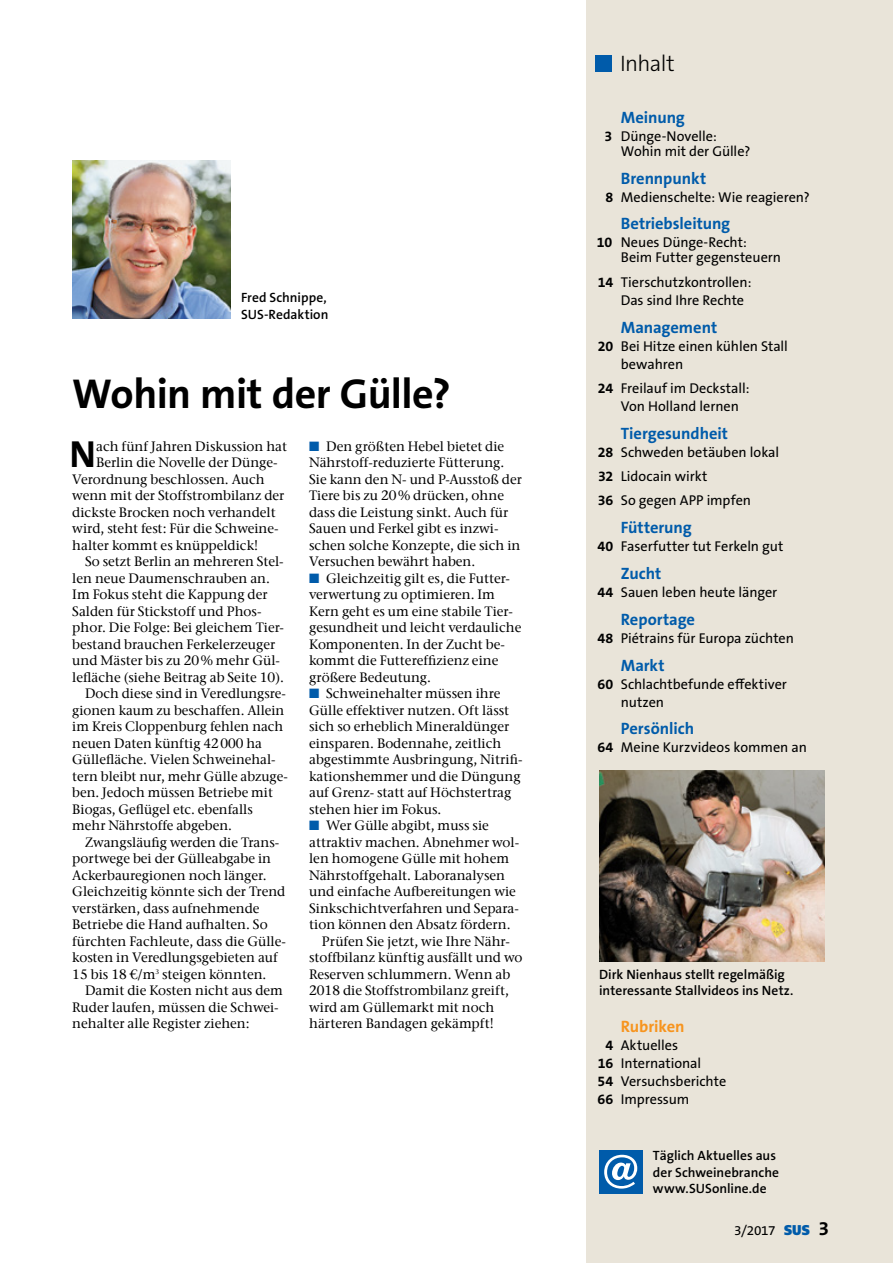
<style>
.page{position:relative;width:893px;height:1263px;background:#fff}
.page>*{position:absolute;margin:0;border:0;box-sizing:border-box;transform-origin:0 0}
.Kommentar-Titel{font:700 42px "The Sans B W7";letter-spacing:-.015em;color:#000}
.Kommentar_Initial{font:700 37.95px "The Sans B W7";color:#000}
.t1{font:300 22.5px "The Sans B W3";letter-spacing:-.03em;color:#000}
.Inhalt_Abschnitt{font:700 16.5px "The Sans B W7";letter-spacing:-.005em;color:#005baa}
.Inhalt_Abschnitt_Rub{font:700 16.5px "The Sans B W7";letter-spacing:-.005em;color:#f7941e}
.Inhalt_Beschreibung{font:14.25px/18px "The Sans B W5 Plain";letter-spacing:-.005em;color:#000}
.Flattersatz{font:500 13.5px/16.5px "ITC Stone Serif Com";color:#000}
.Kommentar_Initial-2{font:500 13.5px "ITC Stone Serif Com";color:#000}
.BU{font:600 13.5px/16.5px "The Sans B W6";color:#000}
.t2{font:13.5px "The Sans B W5 Plain";color:#000}
.s1{color:#005baa}
.s2{font-family:"The Sans B W7";font-weight:700}
.s3{font-family:"Frutiger LT Pro";font-weight:900;font-size:14.1px;color:#005baa}
.s4{font-family:"The Sans B W7";font-weight:700;font-size:19.5px}
</style>
<div class="page">
<div style="left:587px;top:0;width:306px;height:1263px;background:#e9e4d9"></div>
<img style="left:72px;top:161px;width:158px;height:158px">
<img style="left:599px;top:770px;width:226px;height:192px">
<div style="left:595px;top:55px;width:17px;height:16px;background:#005baa"></div>
<div style="left:599px;top:1150px;width:43px;height:43px;background:#005baa"></div>
<svg style="left:604px;top:1155px;width:33px;height:33px"></svg>
<p class="BU" style="left:241px;top:289px;width:89px">Fred Schnippe,<br>SUS-Redaktion</p>
<p class="Kommentar-Titel" style="left:72px;top:367px;width:380px">Wohin mit der Gülle?</p>
<p class="Kommentar_Initial" style="left:70px;top:430px;width:28px">N</p>
<p class="Kommentar_Initial-2" style="left:96px;top:438px;width:192px">ach fünf Jahren Diskussion hat</p>
<p class="Flattersatz" style="left:309px;top:438px;width:214px"><span class="s1">■</span> Den größten Hebel bietet die<br>Nährstoff-reduzierte Fütterung.<br>Sie kann den N- und P-Ausstoß der<br>Tiere bis zu 20% drücken, ohne dass die Leistung sinkt. Auch für<br>Sauen und Ferkel gibt es inzwi&shy;schen solche Konzepte, die sich in<br>Versuchen bewährt haben.</p>
<p class="Flattersatz" style="left:309px;top:570px;width:214px"><span class="s1">■</span> Gleichzeitig gilt es, die Futter&shy;verwertung zu optimieren. Im<br>Kern geht es um eine stabile Tier&shy;gesundheit und leicht verdauliche<br>Komponenten. In der Zucht be&shy;kommt die Futtereffizienz eine größere Bedeutung.</p>
<p class="Flattersatz" style="left:309px;top:685px;width:215px"><span class="s1">■</span> Schweinehalter müssen ihre<br>Gülle effektiver nutzen. Oft lässt sich so erheblich Mineraldünger einsparen. Bodennahe, zeitlich abgestimmte Ausbringung, Nitrifi&shy;kationshemmer und die Düngung auf Grenz- statt auf Höchstertrag stehen hier im Fokus.</p>
<p class="Flattersatz" style="left:309px;top:817px;width:212px"><span class="s1">■</span> Wer Gülle abgibt, muss sie attraktiv machen. Abnehmer wol&shy;len homogene Gülle mit hohem<br>Nährstoffgehalt. Laboranalysen und einfache Aufbereitungen wie<br>Sinkschichtverfahren und Separa&shy;tion können den Absatz fördern.</p>
<p class="Flattersatz" style="left:309px;top:933px;width:215px;text-indent:13px">Prüfen Sie jetzt, wie Ihre Nähr&shy;stoffbilanz künftig ausfällt und wo<br>Reserven schlummern. Wenn ab<br>2018 die Stoffstrombilanz greift, wird am Güllemarkt mit noch härteren Bandagen gekämpft!</p>
<p class="Kommentar_Initial-2" style="left:96px;top:454px;width:183px">Berlin die Novelle der Dünge-</p>
<p class="Kommentar_Initial-2" style="left:72px;top:471px;width:194px">Verordnung beschlossen. Auch</p>
<p class="Kommentar_Initial-2" style="left:72px;top:487px;width:214px">wenn mit der Stoffstrombilanz der</p>
<p class="Kommentar_Initial-2" style="left:72px;top:504px;width:205px">dickste Brocken noch verhandelt</p>
<p class="Kommentar_Initial-2" style="left:72px;top:520px;width:208px">wird, steht fest: Für die Schweine-</p>
<p class="Kommentar_Initial-2" style="left:72px;top:537px;width:187px">halter kommt es knüppeldick!</p>
<p class="Flattersatz" style="left:72px;top:553px;width:213px;text-indent:13px">So setzt Berlin an mehreren Stel&shy;len neue Daumenschrauben an.<br>Im Fokus steht die Kappung der<br>Salden für Stickstoff und Phos&shy;phor. Die Folge: Bei gleichem Tier&shy;bestand brauchen Ferkelerzeuger und Mäster bis zu 20 % mehr Gül&shy;lefläche (siehe Beitrag ab Seite 10).</p>
<p class="Flattersatz" style="left:72px;top:685px;width:217px;text-indent:13px">Doch diese sind in Veredlungsre&shy;gionen kaum zu beschaffen. Allein im Kreis Cloppenburg fehlen nach neuen Daten künftig 42000 ha<br>Güllefläche. Vielen Schweinehal&shy;tern bleibt nur, mehr Gülle abzuge&shy;ben. Jedoch müssen Betriebe mit<br>Biogas, Geflügel etc. ebenfalls mehr Nährstoffe abgeben.</p>
<p class="Flattersatz" style="left:72px;top:834px;width:215px;text-indent:13px">Zwangsläufig werden die Trans&shy;portwege bei der Gülleabgabe in<br>Ackerbauregionen noch länger.<br>Gleichzeitig könnte sich der Trend verstärken, dass aufnehmende<br>Betriebe die Hand aufhalten. So fürchten Fachleute, dass die Gülle&shy;kosten in Veredlungsgebieten auf<br>15 bis 18 €/m<sup>3</sup> steigen könnten.</p>
<p class="Flattersatz" style="left:72px;top:982px;width:212px;text-indent:13px">Damit die Kosten nicht aus dem<br>Ruder laufen, müssen die Schwei&shy;nehalter alle Register ziehen:</p>
<p class="t1" style="left:620px;top:49px;width:56px">Inhalt</p>
<p class="Inhalt_Abschnitt" style="left:621px;top:107px;width:66px">Meinung</p>
<p class="Inhalt_Beschreibung" style="left:621px;top:129px;width:131px;line-height:15px;text-indent:-16px"><span class="s2">3</span> Dünge-Novelle:<br>Wohin mit der Gülle?</p>
<p class="Inhalt_Abschnitt" style="left:621px;top:167px;width:87px">Brennpunkt</p>
<p class="Inhalt_Beschreibung" style="left:605px;top:188px;width:206px"><span class="s2">8</span> Medienschelte: Wie reagieren?</p>
<p class="Inhalt_Abschnitt" style="left:621px;top:213px;width:111px">Betriebsleitung</p>
<p class="Inhalt_Beschreibung" style="left:621px;top:235px;width:162px;line-height:15px;text-indent:-24px"><span class="s2">10</span> Neues Dünge-Recht:<br>Beim Futter gegensteuern</p>
<p class="Inhalt_Beschreibung" style="left:621px;top:273px;width:132px;text-indent:-23px"><span class="s2">14</span> Tierschutzkontrollen:<br>Das sind Ihre Rechte</p>
<p class="Inhalt_Abschnitt" style="left:621px;top:316px;width:98px">Management</p>
<p class="Inhalt_Beschreibung" style="left:621px;top:337px;width:169px;text-indent:-23px"><span class="s2">20</span> Bei Hitze einen kühlen Stall bewahren</p>
<p class="Inhalt_Beschreibung" style="left:621px;top:379px;width:130px;text-indent:-23px"><span class="s2">24</span> Freilauf im Deckstall:<br>Von Holland lernen</p>
<p class="Inhalt_Abschnitt" style="left:621px;top:422px;width:109px">Tiergesundheit</p>
<p class="Inhalt_Beschreibung" style="left:598px;top:443px;width:183px"><span class="s2">28</span> Schweden betäuben lokal</p>
<p class="Inhalt_Beschreibung" style="left:598px;top:467px;width:111px"><span class="s2">32</span> Lidocain wirkt</p>
<p class="Inhalt_Beschreibung" style="left:598px;top:492px;width:155px"><span class="s2">36</span> So gegen APP impfen</p>
<p class="Inhalt_Abschnitt" style="left:621px;top:517px;width:73px">Fütterung</p>
<p class="Inhalt_Beschreibung" style="left:597px;top:537px;width:187px"><span class="s2">40</span> Faserfutter tut Ferkeln gut</p>
<p class="Inhalt_Abschnitt" style="left:621px;top:563px;width:42px">Zucht</p>
<p class="Inhalt_Beschreibung" style="left:597px;top:583px;width:181px"><span class="s2">44</span> Sauen leben heute länger</p>
<p class="Inhalt_Abschnitt" style="left:621px;top:609px;width:76px">Reportage</p>
<p class="Inhalt_Beschreibung" style="left:597px;top:629px;width:198px"><span class="s2">48</span> Piétrains für Europa züchten</p>
<p class="Inhalt_Abschnitt" style="left:621px;top:654px;width:45px">Markt</p>
<p class="Inhalt_Beschreibung" style="left:621px;top:675px;width:168px;text-indent:-23px"><span class="s2">60</span> Schlachtbefunde effektiver nutzen</p>
<p class="Inhalt_Abschnitt" style="left:621px;top:718px;width:75px">Persönlich</p>
<p class="Inhalt_Beschreibung" style="left:597px;top:739px;width:211px"><span class="s2">64</span> Meine Kurzvideos kommen an</p>
<p class="BU" style="left:599px;top:966px;width:196px">Dirk Nienhaus stellt regelmäßig interessante Stallvideos ins Netz.</p>
<p class="Inhalt_Abschnitt_Rub" style="left:621px;top:1016px;width:65px">Rubriken</p>
<p class="Inhalt_Beschreibung" style="left:605px;top:1036px;width:74px"><span class="s2">4</span> Aktuelles</p>
<p class="Inhalt_Beschreibung" style="left:598px;top:1054px;width:105px"><span class="s2">16</span> International</p>
<p class="Inhalt_Beschreibung" style="left:598px;top:1072px;width:130px"><span class="s2">54</span> Versuchsberichte</p>
<p class="Inhalt_Beschreibung" style="left:598px;top:1090px;width:93px"><span class="s2">66</span> Impressum</p>
<p class="BU" style="left:653px;top:1147px;width:128px">Täglich Aktuelles aus der Schweinebranche</p>
<p class="BU" style="left:653px;top:1180px;width:115px">www.SUSonline.de</p>
<p class="t2" style="left:734px;top:1222px;width:97px">3/2017 <span class="s3">SUS</span> <span class="s4">3</span></p>
</div>
